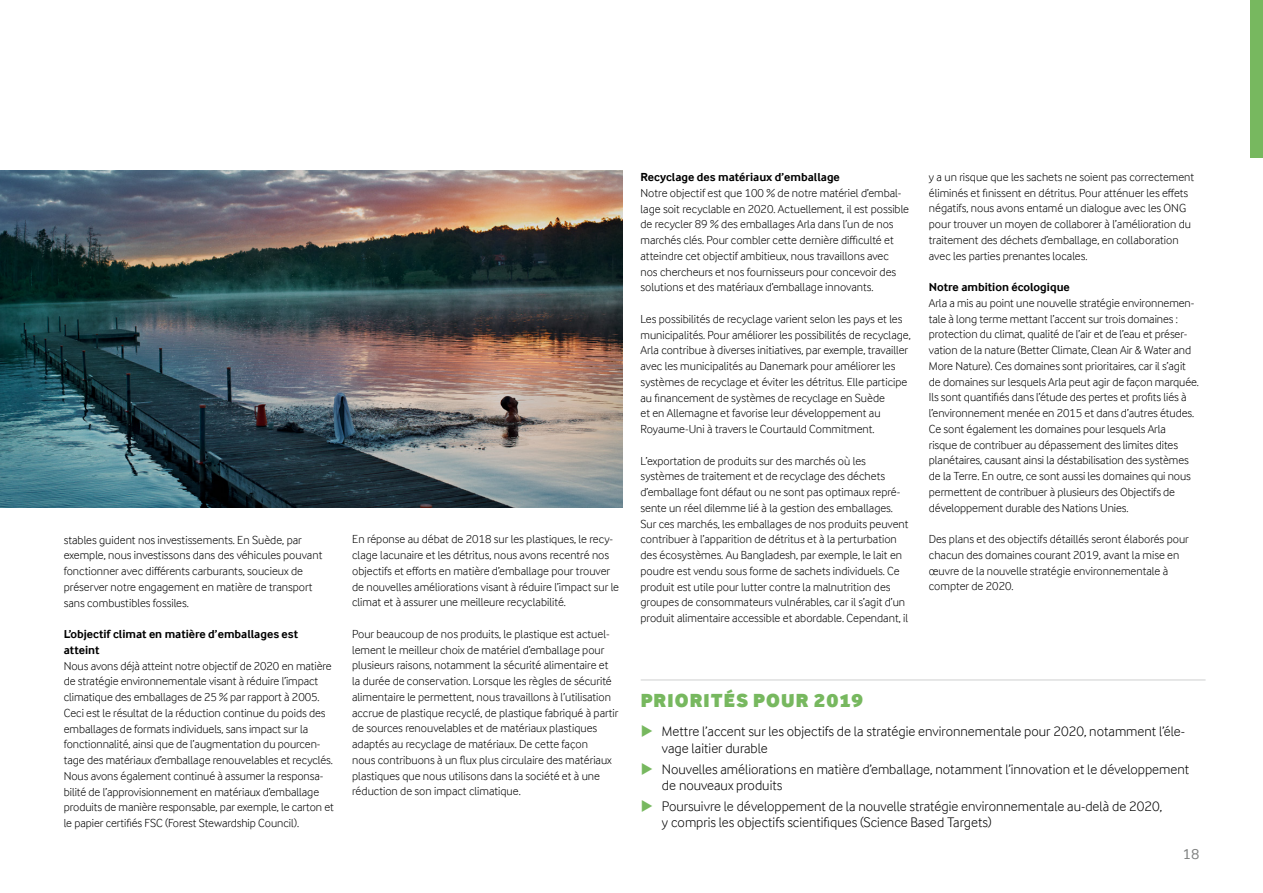
<style>
.page{position:relative;width:1263px;height:893px;background:#fff}
.page>*{position:absolute;margin:0;border:0;box-sizing:border-box;transform-origin:0 0}
.t1{font:900 19.5px "Arla Inter Face";letter-spacing:.055em;color:#77b85f}
.t2{font:15px "Arla Inter Face";color:#7f8180}
.t3{font:300 14.25px/16.5px "Arla Inter Face";color:#000}
.t4{font:300 12px/15.8px "Arla Inter Face";color:#000}
.t5{font:700 12px/15.8px "Arla Inter Face";color:#000}
.s1{color:#77b85f}
</style>
<div class="page">
<img style="left:0;top:170px;width:623px;height:337px">
<hr style="left:641px;top:680px;width:564px;height:1px;background:#cecfcf">
<div style="left:1250px;top:0;width:13px;height:157px;background:#77b85f"></div>
<p class="t4" style="left:64px;top:532px;width:260px">stables guident nos investissements. En Suède, par exemple, nous investissons dans des véhicules pouvant fonctionner avec différents carburants, soucieux de préserver notre engagement en matière de transport sans combustibles fossiles.</p>
<p class="t5" style="left:64px;top:626px;width:236px">L’objectif climat en matière d’emballages est atteint</p>
<p class="t4" style="left:64px;top:657px;width:272px">Nous avons déjà atteint notre objectif de 2020 en matière de stratégie environnementale visant à réduire l’impact climatique des emballages de 25 % par rapport à 2005.<br>Ceci est le résultat de la réduction continue du poids des emballages de formats individuels, sans impact sur la fonctionnalité, ainsi que de l’augmentation du pourcen&shy;tage des matériaux d’emballage renouvelables et recyclés.<br>Nous avons également continué à assumer la responsa&shy;bilité de l’approvisionnement en matériaux d’emballage produits de manière responsable, par exemple, le carton et le papier certifiés FSC (Forest Stewardship Council).</p>
<p class="t4" style="left:352px;top:531px;width:268px">En réponse au débat de 2018 sur les plastiques, le recy&shy;clage lacunaire et les détritus, nous avons recentré nos objectifs et efforts en matière d’emballage pour trouver de nouvelles améliorations visant à réduire l’impact sur le climat et à assurer une meilleure recyclabilité.</p>
<p class="t4" style="left:352px;top:626px;width:268px">Pour beaucoup de nos produits, le plastique est actuel&shy;lement le meilleur choix de matériel d’emballage pour plusieurs raisons, notamment la sécurité alimentaire et la durée de conservation. Lorsque les règles de sécurité alimentaire le permettent, nous travaillons à l’utilisation accrue de plastique recyclé, de plastique fabriqué à partir de sources renouvelables et de matériaux plastiques adaptés au recyclage de matériaux. De cette façon<br>nous contribuons à un flux plus circulaire des matériaux plastiques que nous utilisons dans la société et à une réduction de son impact climatique.</p>
<p class="t5" style="left:640px;top:169px;width:201px">Recyclage des matériaux d’emballage</p>
<p class="t4" style="left:640px;top:185px;width:270px">Notre objectif est que 100 % de notre matériel d’embal&shy;lage soit recyclable en 2020. Actuellement, il est possible de recycler 89 % des emballages Arla dans l’un de nos marchés clés. Pour combler cette dernière difficulté et atteindre cet objectif ambitieux, nous travaillons avec<br>nos chercheurs et nos fournisseurs pour concevoir des solutions et des matériaux d’emballage innovants.</p>
<p class="t4" style="left:640px;top:311px;width:272px">Les possibilités de recyclage varient selon les pays et les municipalités. Pour améliorer les possibilités de recyclage, Arla contribue à diverses initiatives, par exemple, travailler avec les municipalités au Danemark pour améliorer les systèmes de recyclage et éviter les détritus. Elle participe au financement de systèmes de recyclage en Suède<br>et en Allemagne et favorise leur développement au Royaume-Uni à travers le Courtauld Commitment.</p>
<p class="t4" style="left:640px;top:452px;width:269px">L’exportation de produits sur des marchés où les systèmes de traitement et de recyclage des déchets d’emballage font défaut ou ne sont pas optimaux repré&shy;sente un réel dilemme lié à la gestion des emballages.<br>Sur ces marchés, les emballages de nos produits peuvent contribuer à l’apparition de détritus et à la perturbation des écosystèmes. Au Bangladesh, par exemple, le lait en poudre est vendu sous forme de sachets individuels. Ce produit est utile pour lutter contre la malnutrition des groupes de consommateurs vulnérables, car il s’agit d’un produit alimentaire accessible et abordable. Cependant, il</p>
<p class="t4" style="left:929px;top:169px;width:267px">y a un risque que les sachets ne soient pas correctement éliminés et finissent en détritus. Pour atténuer les effets négatifs, nous avons entamé un dialogue avec les ONG pour trouver un moyen de collaborer à l’amélioration du traitement des déchets d’emballage, en collaboration avec les parties prenantes locales.</p>
<p class="t5" style="left:929px;top:279px;width:143px">Notre ambition écologique</p>
<p class="t4" style="left:929px;top:295px;width:272px">Arla a mis au point une nouvelle stratégie environnemen&shy;tale à long terme mettant l’accent sur trois domaines : protection du climat, qualité de l’air et de l’eau et préser&shy;vation de la nature (Better Climate, Clean Air &amp; Water and More Nature). Ces domaines sont prioritaires, car il s’agit de domaines sur lesquels Arla peut agir de façon marquée.<br>Ils sont quantifiés dans l’étude des pertes et profits liés à l’environnement menée en 2015 et dans d’autres études.<br>Ce sont également les domaines pour lesquels Arla<br>risque de contribuer au dépassement des limites dites planétaires, causant ainsi la déstabilisation des systèmes de la Terre. En outre, ce sont aussi les domaines qui nous permettent de contribuer à plusieurs des Objectifs de développement durable des Nations Unies.</p>
<p class="t4" style="left:929px;top:531px;width:261px">Des plans et des objectifs détaillés seront élaborés pour chacun des domaines courant 2019, avant la mise en œuvre de la nouvelle stratégie environnementale à compter de 2020.</p>
<h1 class="t1" style="left:641px;top:688px;width:224px">PRIORITÉS POUR 2019</h1>
<p class="t3" style="left:662px;top:723px;width:525px;text-indent:-21px"><span class="s1">◆</span> Mettre l’accent sur les objectifs de la stratégie environnementale pour 2020, notamment l’éle&shy;vage laitier durable</p>
<p class="t3" style="left:662px;top:760px;width:529px;text-indent:-21px"><span class="s1">◆</span> Nouvelles améliorations en matière d’emballage, notamment l’innovation et le développement de nouveaux produits</p>
<p class="t3" style="left:662px;top:798px;width:502px;text-indent:-21px"><span class="s1">◆</span> Poursuivre le développement de la nouvelle stratégie environnementale au-delà de 2020, y compris les objectifs scientifiques (Science Based Targets)</p>
<p class="t2" style="left:1183px;top:845px;width:18px">18</p>
</div>
